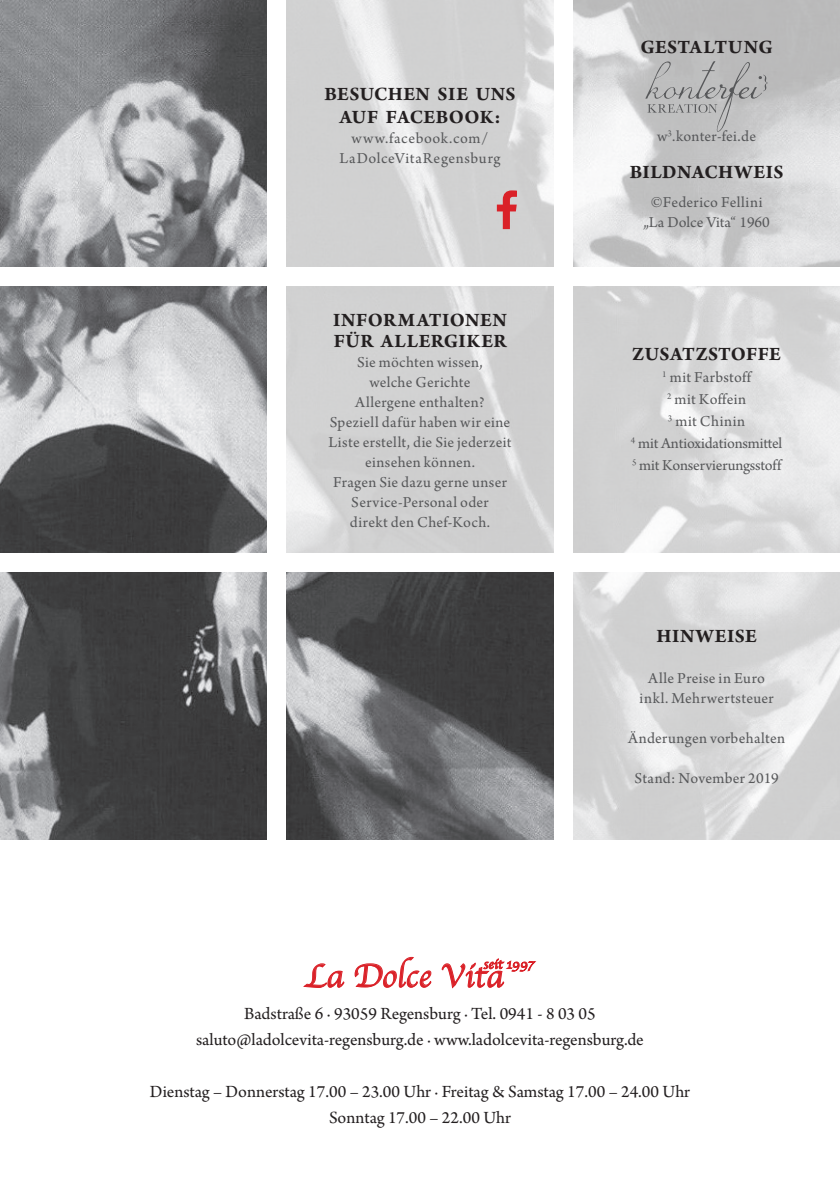
<style>
.page{position:relative;width:840px;height:1191px;background:#fff}
.page>*{position:absolute;margin:0;border:0;box-sizing:border-box;transform-origin:0 0}
.t1{font:34px "Apple Chancery";color:#da2128}
.t2{font:700 20px/22.4px "Arno Pro";letter-spacing:.02em;color:#231f20;text-align:center}
.t3{font:18px/26px "Arno Pro";letter-spacing:-.005em;color:#231f20;text-align:center}
.t4{font:16px/20px "Arno Pro";letter-spacing:.015em;color:#57585a;text-align:center}
.t5{font:16px/22px "Arno Pro";letter-spacing:-.005em;color:#57585a;text-align:center}
.t6{font:16px/20px "Arno Pro";letter-spacing:.04em;color:#57585a;text-align:center}
.t7{font:14px "Apple Chancery";color:#da2128}
</style>
<div class="page">
<img style="left:0;top:573px;width:266px;height:266px">
<img style="left:573px;top:286px;width:266px;height:267px">
<img style="left:0;top:0;width:266px;height:266px">
<img style="left:286px;top:573px;width:267px;height:266px">
<img style="left:286px;top:0;width:267px;height:266px">
<img style="left:573px;top:573px;width:266px;height:266px">
<img style="left:0;top:286px;width:266px;height:267px">
<img style="left:573px;top:0;width:266px;height:266px">
<svg style="left:496px;top:190px;width:20px;height:39px"></svg>
<svg style="left:303px;top:963px;width:41px;height:25px"></svg>
<svg style="left:354px;top:957px;width:77px;height:30px"></svg>
<svg style="left:441px;top:958px;width:95px;height:31px"></svg>
<svg style="left:645px;top:61px;width:122px;height:76px;background:#b6b6b7"></svg>
<p class="t2" style="left:324px;top:84px;width:192px">BESUCHEN SIE UNS<br>AUF FACEBOOK:</p>
<p class="t6" style="left:339px;top:129px;width:163px">www.facebook.com/<br>LaDolceVitaRegensburg</p>
<p class="t2" style="left:333px;top:310px;width:175px;line-height:20.8px;text-align:left">INFORMATIONEN<br>FÜR ALLERGIKER</p>
<p class="t4" style="left:328px;top:352px;width:184px">Sie möchten wissen,<br>welche Gerichte<br>Allergene enthalten?<br>Speziell dafür haben wir eine<br>Liste erstellt, die Sie jederzeit einsehen können.<br>Fragen Sie dazu gerne unser<br>Service-Personal oder<br>direkt den Chef-Koch.</p>
<h1 class="t1" style="left:304px;top:948px;width:200px">La Dolce Vita</h1>
<p class="t7" style="left:483px;top:953px;width:52px">seit 1997</p>
<p class="t2" style="left:640px;top:37px;width:134px">GESTALTUNG</p>
<p class="t4" style="left:656px;top:127px;width:100px">w<sup>3</sup>.konter-fei.de</p>
<p class="t2" style="left:629px;top:161px;width:155px">BILDNACHWEIS</p>
<p class="t4" style="left:643px;top:193px;width:128px">© Federico Fellini „La Dolce Vita“ 1960</p>
<p class="t2" style="left:632px;top:344px;width:150px">ZUSATZSTOFFE</p>
<p class="t5" style="left:630px;top:367px;width:153px"><sup>1</sup> mit Farbstoff<br><sup>2</sup> mit Koffein<br><sup>3</sup> mit Chinin<br><sup>4</sup> mit Antioxidationsmittel<br><sup>5</sup> mit Konservierungsstoff</p>
<p class="t2" style="left:656px;top:626px;width:102px">HINWEISE</p>
<p class="t4" style="left:639px;top:669px;width:135px">Alle Preise in Euro inkl. Mehrwertsteuer</p>
<p class="t4" style="left:627px;top:729px;width:158px">Änderungen vorbehalten</p>
<p class="t4" style="left:634px;top:769px;width:145px">Stand: November 2019</p>
<p class="t3" style="left:196px;top:1001px;width:449px">Badstraße 6 · 93059 Regensburg · Tel. 0941 - 8 03 05 saluto@ladolcevita-regensburg.de · www.ladolcevita-regensburg.de</p>
<p class="t3" style="left:150px;top:1079px;width:541px">Dienstag – Donnerstag 17.00 – 23.00 Uhr · Freitag &amp; Samstag 17.00 – 24.00 Uhr<br>Sonntag 17.00 – 22.00 Uhr</p>
</div>
